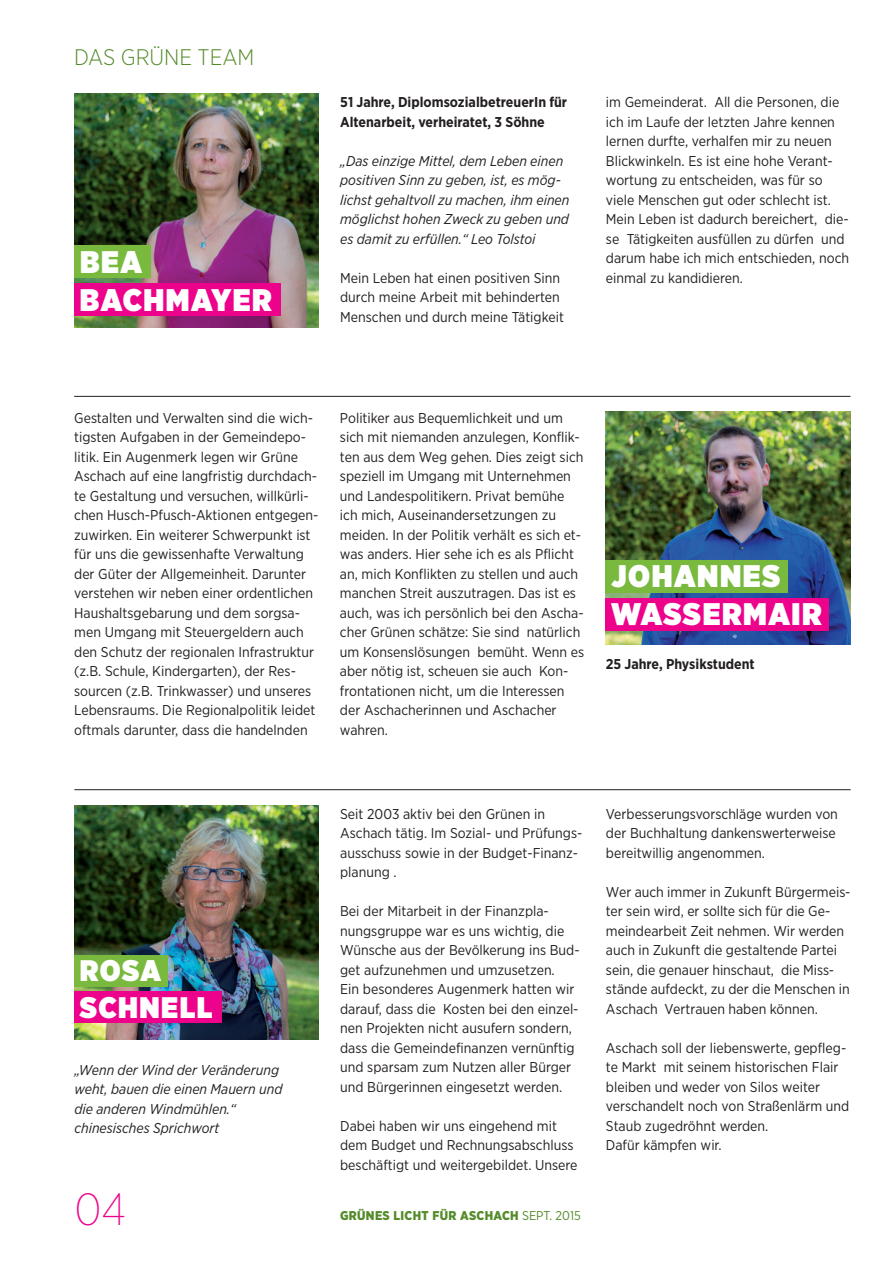
<style>
.page{position:relative;width:893px;height:1263px;background:#fff}
.page>*{position:absolute;margin:0;border:0;box-sizing:border-box;transform-origin:0 0}
.t1{font:200 45px "Gotham Narrow";color:#ed028c}
.t2{font:900 31.2px "Gotham Narrow";letter-spacing:.05em;color:#fff}
.t3{font:900 29.7px "Gotham Narrow";letter-spacing:.05em;color:#fff}
.t4{font:300 22.5px "Gotham Narrow";color:#558b2b}
.gz_2012_text_n{font:14.25px/19.5px "Gotham Narrow";color:#231f20}
.gz_2012_text_n-2{font:italic 14.25px/19.5px "Gotham Narrow";color:#231f20}
.gz_2012_text_n-3{font:700 14.25px/19.5px "Gotham Narrow";color:#231f20}
.t5{font:900 12.75px "Gotham Narrow";letter-spacing:.025em;color:#558b2b}
.s1{font-weight:400}
</style>
<div class="page">
<img style="left:606px;top:411px;width:244px;height:234px">
<div style="left:606px;top:560px;width:182px;height:33px;background:#79ba3e"></div>
<div style="left:606px;top:598px;width:223px;height:33px;background:#ed028c"></div>
<hr style="left:74px;top:396px;width:776px;height:1px;background:#231f20">
<img style="left:74px;top:94px;width:245px;height:233px">
<div style="left:75px;top:245px;width:76px;height:33px;background:#79ba3e"></div>
<div style="left:74px;top:283px;width:207px;height:33px;background:#ed028c"></div>
<img style="left:74px;top:806px;width:245px;height:234px">
<div style="left:75px;top:955px;width:93px;height:32px;background:#79ba3e"></div>
<div style="left:74px;top:991px;width:148px;height:32px;background:#ed028c"></div>
<hr style="left:74px;top:789px;width:777px;height:1px;background:#231f20">
<p class="t4" style="left:74px;top:43px;width:182px">DAS GRÜNE TEAM</p>
<p class="t2" style="left:80px;top:240px;width:63px">BEA</p>
<p class="t2" style="left:80px;top:278px;width:193px">BACHMAYER</p>
<p class="gz_2012_text_n-3" style="left:340px;top:92px;width:228px">51 Jahre, DiplomsozialbetreuerIn für<br>Altenarbeit, verheiratet, 3 Söhne</p>
<p class="gz_2012_text_n-2" style="left:340px;top:151px;width:231px">„Das einzige Mittel, dem Leben einen positiven Sinn zu geben, ist, es mög&shy;lichst gehaltvoll zu machen, ihm einen möglichst hohen Zweck zu geben und es damit zu erfüllen.“ Leo Tolstoi</p>
<p class="gz_2012_text_n" style="left:340px;top:268px;width:225px">Mein Leben hat einen positiven Sinn durch meine Arbeit mit behinderten<br>Menschen und durch meine Tätigkeit</p>
<p class="gz_2012_text_n" style="left:606px;top:92px;width:235px">im Gemeinderat. All die Personen, die ich im Laufe der letzten Jahre kennen lernen durfte, verhalfen mir zu neuen Blickwinkeln. Es ist eine hohe Verant&shy;wortung zu entscheiden, was für so viele Menschen gut oder schlecht ist.</p>
<p class="gz_2012_text_n" style="left:606px;top:209px;width:245px">Mein Leben ist dadurch bereichert, die&shy;se Tätigkeiten ausfüllen zu dürfen und darum habe ich mich entschieden, noch einmal zu kandidieren.</p>
<p class="gz_2012_text_n" style="left:74px;top:408px;width:246px">Gestalten und Verwalten sind die wich&shy;tigsten Aufgaben in der Gemeindepo&shy;litik. Ein Augenmerk legen wir Grüne Aschach auf eine langfristig durchdach&shy;te Gestaltung und versuchen, willkürli&shy;chen Husch-Pfusch-Aktionen entgegen&shy;zuwirken. Ein weiterer Schwerpunkt ist für uns die gewissenhafte Verwaltung der Güter der Allgemeinheit. Darunter verstehen wir neben einer ordentlichen Haushaltsgebarung und dem sorgsa&shy;men Umgang mit Steuergeldern auch den Schutz der regionalen Infrastruktur (z.B. Schule, Kindergarten), der Res&shy;sourcen (z.B. Trinkwasser) und unseres Lebensraums. Die Regionalpolitik leidet oftmals darunter, dass die handelnden</p>
<p class="gz_2012_text_n" style="left:340px;top:408px;width:246px">Politiker aus Bequemlichkeit und um sich mit niemanden anzulegen, Konflik&shy;ten aus dem Weg gehen. Dies zeigt sich speziell im Umgang mit Unternehmen und Landespolitikern. Privat bemühe ich mich, Auseinandersetzungen zu meiden. In der Politik verhält es sich et&shy;was anders. Hier sehe ich es als Pflicht an, mich Konflikten zu stellen und auch manchen Streit auszutragen. Das ist es auch, was ich persönlich bei den Ascha&shy;cher Grünen schätze: Sie sind natürlich um Konsenslösungen bemüht. Wenn es aber nötig ist, scheuen sie auch Kon&shy;frontationen nicht, um die Interessen der Aschacherinnen und Aschacher wahren.</p>
<p class="t2" style="left:611px;top:555px;width:170px">JOHANNES</p>
<p class="t2" style="left:611px;top:593px;width:212px">WASSERMAIR</p>
<p class="gz_2012_text_n-3" style="left:606px;top:654px;width:151px">25 Jahre, Physikstudent</p>
<p class="t3" style="left:80px;top:951px;width:83px">ROSA</p>
<p class="t3" style="left:80px;top:987px;width:134px">SCHNELL</p>
<p class="gz_2012_text_n-2" style="left:74px;top:1059px;width:206px">„Wenn der Wind der Veränderung</p>
<p class="gz_2012_text_n-2" style="left:74px;top:1079px;width:209px">weht, bauen die einen Mauern und</p>
<p class="gz_2012_text_n-2" style="left:74px;top:1098px;width:163px">die anderen Windmühlen.“ chinesisches Sprichwort</p>
<p class="t1" style="left:74px;top:1181px;width:53px">04</p>
<p class="gz_2012_text_n" style="left:340px;top:804px;width:244px">Seit 2003 aktiv bei den Grünen in<br>Aschach tätig. Im Sozial- und Prüfungs&shy;ausschuss sowie in der Budget-Finanz&shy;planung .</p>
<p class="gz_2012_text_n" style="left:340px;top:901px;width:241px">Bei der Mitarbeit in der Finanzpla&shy;nungsgruppe war es uns wichtig, die Wünsche aus der Bevölkerung ins Bud&shy;get aufzunehmen und umzusetzen.</p>
<p class="gz_2012_text_n" style="left:340px;top:979px;width:240px">Ein besonderes Augenmerk hatten wir darauf, dass die Kosten bei den einzel&shy;nen Projekten nicht ausufern sondern, dass die Gemeindefinanzen vernünftig und sparsam zum Nutzen aller Bürger und Bürgerinnen eingesetzt werden.</p>
<p class="gz_2012_text_n" style="left:340px;top:1116px;width:239px">Dabei haben wir uns eingehend mit dem Budget und Rechnungsabschluss beschäftigt und weitergebildet. Unsere</p>
<p class="t5" style="left:340px;top:1207px;width:242px">GRÜNES LICHT FÜR ASCHACH <span class="s1">SEPT. 2015</span></p>
<p class="gz_2012_text_n" style="left:606px;top:804px;width:233px">Verbesserungsvorschläge wurden von der Buchhaltung dankenswerterweise bereitwillig angenommen.</p>
<p class="gz_2012_text_n" style="left:606px;top:882px;width:246px">Wer auch immer in Zukunft Bürgermeis&shy;ter sein wird, er sollte sich für die Ge&shy;meindearbeit Zeit nehmen. Wir werden auch in Zukunft die gestaltende Partei sein, die genauer hinschaut, die Miss&shy;stände aufdeckt, zu der die Menschen in Aschach Vertrauen haben können.</p>
<p class="gz_2012_text_n" style="left:606px;top:1038px;width:245px">Aschach soll der liebenswerte, gepfleg&shy;te Markt mit seinem historischen Flair bleiben und weder von Silos weiter verschandelt noch von Straßenlärm und Staub zugedröhnt werden.</p>
<p class="gz_2012_text_n" style="left:606px;top:1135px;width:117px">Dafür kämpfen wir.</p>
</div>
